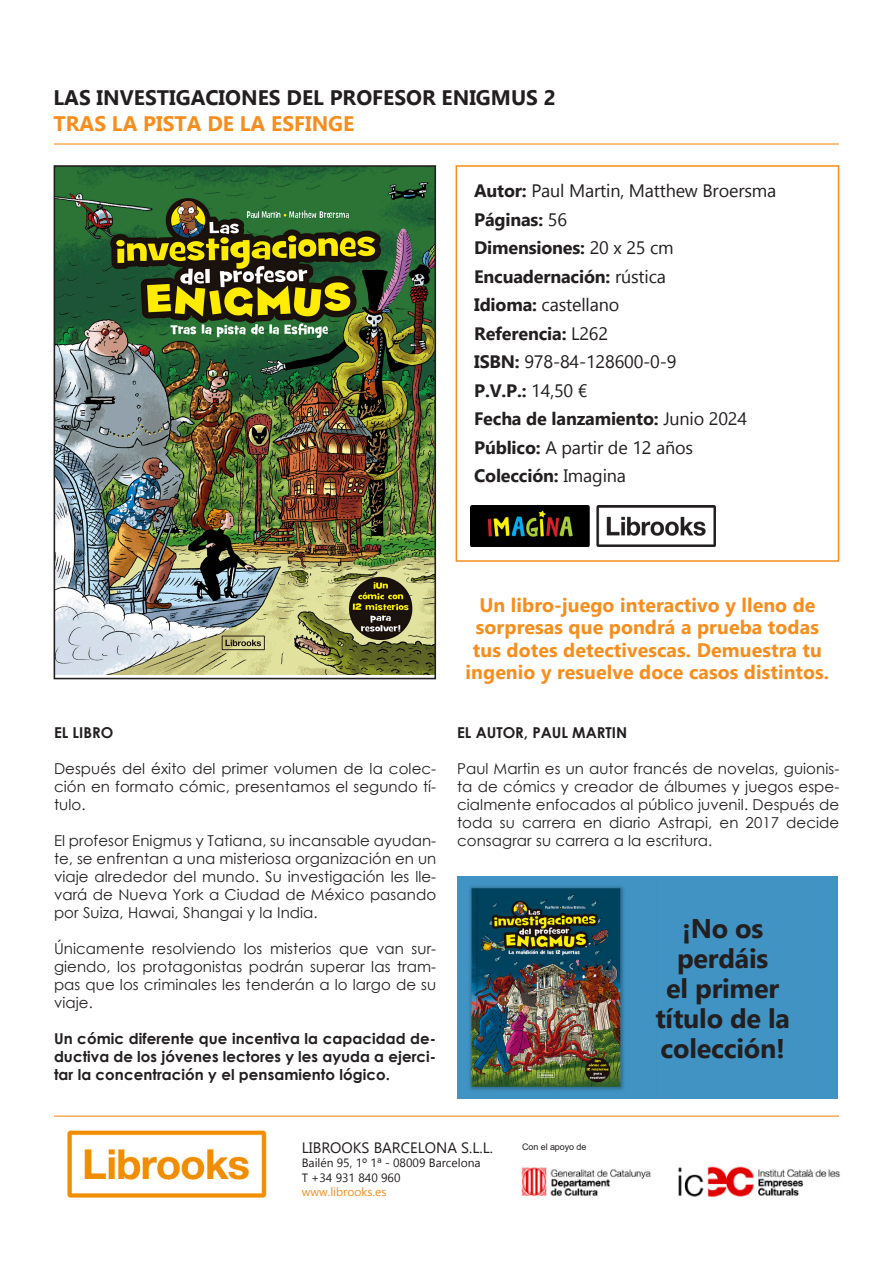
<style>
.page{position:relative;width:893px;height:1263px;background:#fff}
.page>*{position:absolute;margin:0;border:0;box-sizing:border-box;transform-origin:0 0}
.ENTRADETA_1{font:700 27px/30px "Gadugi";letter-spacing:-.01em;color:#231f20;text-align:center}
.t1{font:700 21px "Gadugi";color:#231f20}
.t2{font:700 21px "Gadugi";color:#f68e1e}
.ENTRADETA_1-2{font:700 19.5px/22.5px "Gadugi";letter-spacing:.005em;color:#f68e1e;text-align:center}
.FITXA{font:700 18px "Gadugi";letter-spacing:-.01em;color:#231f20}
.FITXA-2{font:18px "Gadugi";letter-spacing:-.01em;color:#231f20}
.TEXT_SEGUIT{font:15px/18px "Century Gothic";letter-spacing:.005em;color:#231f20;text-align:justify}
.TEXT_SEGUIT-2{font:700 15px/18px "Century Gothic";letter-spacing:.005em;color:#231f20;text-align:justify}
.t3{font:15px "Gadugi";color:#231f20}
.TEXT_SEGUIT_TITOL{font:700 15px "Century Gothic";color:#231f20}
.t4{font:12px "Gadugi";color:#231f20}
.t5{font:12px "Gadugi";color:#f68e1e}
.FITXA-3{font:9px "Arial";letter-spacing:-.01em;color:#231f20}
.s1{font-weight:700}
.s2{font-weight:400}
</style>
<div class="page">
<img style="left:67px;top:1129px;width:200px;height:69px">
<hr style="left:54px;top:1115px;width:785px;height:2px;background:#f68e1e">
<hr style="left:54px;top:143px;width:785px;height:2px;background:#f68e1e">
<img style="left:521px;top:1166px;width:320px;height:31px">
<img style="left:57px;top:168px;width:376px;height:507px">
<div style="left:54px;top:165px;width:382px;height:514px;border:2px solid #231f20"></div>
<div style="left:457px;top:877px;width:381px;height:222px;background:#4193c3"></div>
<img style="left:469px;top:886px;width:155px;height:204px">
<img style="left:471px;top:506px;width:244px;height:40px">
<div style="left:456px;top:165px;width:383px;height:397px;border:2px solid #f68e1e"></div>
<p class="t1" style="left:54px;top:85px;width:504px">LAS INVESTIGACIONES DEL PROFESOR ENIGMUS 2</p>
<p class="t2" style="left:54px;top:111px;width:302px">TRAS LA PISTA DE LA ESFINGE</p>
<p class="FITXA-2" style="left:474px;top:180px;width:304px"><span class="s1">Autor:</span> Paul Martin, Matthew Broersma</p>
<p class="FITXA" style="left:474px;top:209px;width:94px">Páginas: <span class="s2">56</span></p>
<p class="FITXA" style="left:474px;top:237px;width:201px">Dimensiones: <span class="s2">20 x 25 cm</span></p>
<p class="FITXA" style="left:474px;top:266px;width:193px">Encuadernación: <span class="s2">rústica</span></p>
<p class="FITXA-2" style="left:474px;top:294px;width:147px"><span class="s1">Idioma:</span> castellano</p>
<p class="FITXA" style="left:474px;top:323px;width:136px">Referencia: <span class="s2">L262</span></p>
<p class="FITXA-2" style="left:474px;top:351px;width:204px"><span class="s1">ISBN:</span> 978-84-128600-0-9</p>
<p class="FITXA" style="left:474px;top:380px;width:115px">P.V.P.: <span class="s2">14,50 €</span></p>
<p class="FITXA" style="left:474px;top:408px;width:275px">Fecha de lanzamiento: <span class="s2">Junio 2024</span></p>
<p class="FITXA-2" style="left:474px;top:437px;width:220px"><span class="s1">Público:</span> A partir de 12 años</p>
<p class="FITXA" style="left:474px;top:465px;width:153px">Colección: <span class="s2">Imagina</span></p>
<p class="TEXT_SEGUIT_TITOL" style="left:54px;top:721px;width:61px">EL LIBRO</p>
<p class="TEXT_SEGUIT" style="left:54px;top:759px;width:384px">Después del éxito del primer volumen de la colec&shy;ción en formato cómic, presentamos el segundo tí&shy;tulo.</p>
<p class="TEXT_SEGUIT" style="left:54px;top:831px;width:384px">El profesor Enigmus y Tatiana, su incansable ayudan&shy;te, se enfrentan a una misteriosa organización en un viaje alrededor del mundo. Su investigación les lle&shy;vará de Nueva York a Ciudad de México pasando por Suiza, Hawai, Shangai y la India.</p>
<p class="TEXT_SEGUIT" style="left:54px;top:939px;width:384px">Únicamente resolviendo los misterios que van sur&shy;giendo, los protagonistas podrán superar las tram&shy;pas que los criminales les tenderán a lo largo de su viaje.</p>
<p class="TEXT_SEGUIT-2" style="left:54px;top:1029px;width:384px">Un cómic diferente que incentiva la capacidad de&shy;ductiva de los jóvenes lectores y les ayuda a ejerci&shy;tar la concentración y el pensamiento lógico.</p>
<p class="ENTRADETA_1-2" style="left:466px;top:593px;width:365px">Un libro-juego interactivo y lleno de sorpresas que pondrá a prueba todas tus dotes detectivescas. Demuestra tu ingenio y resuelve doce casos distintos.</p>
<p class="TEXT_SEGUIT-2" style="left:457px;top:723px;width:172px">EL AUTOR, PAUL MARTIN</p>
<p class="TEXT_SEGUIT" style="left:457px;top:759px;width:384px">Paul Martin es un autor francés de novelas, guionis&shy;ta de cómics y creador de álbumes y juegos espe&shy;cialmente enfocados al público juvenil. Después de toda su carrera en diario Astrapi, en 2017 decide consagrar su carrera a la escritura.</p>
<p class="ENTRADETA_1" style="left:655px;top:913px;width:136px">¡No os perdáis<br>el primer título de la colección!</p>
<p class="t3" style="left:302px;top:1138px;width:193px">LIBROOKS BARCELONA S.L.L.</p>
<p class="t4" style="left:302px;top:1156px;width:180px">Bailén 95, 1º 1ª - 08009 Barcelona</p>
<p class="t4" style="left:302px;top:1170px;width:100px">T +34 931 840 960</p>
<p class="t5" style="left:302px;top:1185px;width:86px">www.librooks.es</p>
<p class="FITXA-3" style="left:522px;top:1140px;width:66px">Con el apoyo de</p>
</div>
